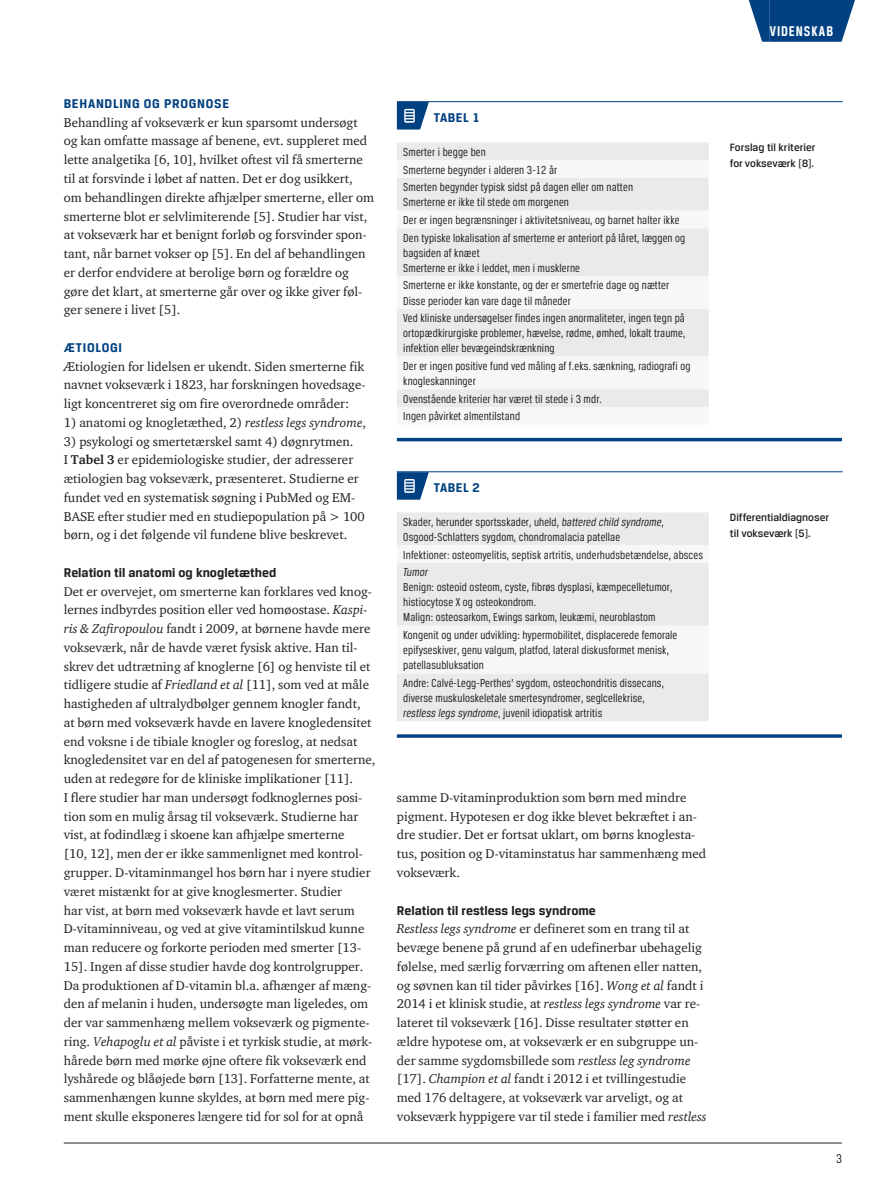
<style>
.page{position:relative;width:893px;height:1191px;background:#fff}
.page>*{position:absolute;margin:0;border:0;box-sizing:border-box;transform-origin:0 0}
.t1{font:700 15px "Breuer Condensed";letter-spacing:.065em;color:#fff}
.t2{font:700 13.5px "Breuer Text";color:#231f20}
.t3{font:700 13.5px "Breuer Text";letter-spacing:.05em;color:#014081}
.t4{font:13.5px "Breuer Condensed";color:#231f20}
.t5{font:13.05px/18.8px "ITC Charter Com";color:#231f20}
.t6{font:12.3px/15px "Breuer Condensed";letter-spacing:.01em;color:#231f20}
.t7{font:italic 12.3px "Breuer Condensed";letter-spacing:.01em;color:#231f20}
.t8{font:500 11.25px/15.8px "Breuer Text";color:#231f20}
.s1{font-style:italic}
.s2{font-weight:700}
</style>
<div class="page">
<hr style="left:64px;top:1142px;width:778px;height:1px;background:#231f20">
<div style="left:770px;top:0;width:64px;height:42px;background:#014081"></div>
<svg style="left:749px;top:0;width:21px;height:42px"></svg>
<svg style="left:834px;top:0;width:21px;height:42px"></svg>
<hr style="left:397px;top:101px;width:37px;height:1px;background:#014081">
<hr style="left:434px;top:101px;width:409px;height:1px;background:#014081">
<svg style="left:397px;top:102px;width:32px;height:28px"></svg>
<div style="left:397px;top:142px;width:312px;height:18px;background:#e9eaeb"></div>
<svg style="left:397px;top:178px;width:312px;height:229px;fill:#e9eaeb"></svg>
<hr style="left:397px;top:438px;width:445px;height:3px;background:#014081">
<hr style="left:397px;top:471px;width:37px;height:1px;background:#014081">
<hr style="left:434px;top:471px;width:409px;height:1px;background:#014081">
<svg style="left:397px;top:472px;width:32px;height:27px"></svg>
<div style="left:397px;top:512px;width:312px;height:209px;background:#e9eaeb"></div>
<svg style="left:397px;top:545px;width:312px;height:128px"></svg>
<svg style="left:397px;top:734px;width:445px;height:4px;background:#235992"></svg>
<p class="t1" style="left:770px;top:23px;width:65px">VIDENSKAB</p>
<p class="t3" style="left:64px;top:96px;width:167px">BEHANDLING OG PROGNOSE</p>
<p class="t5" style="left:64px;top:113px;width:312px">Behandling af vokseværk er kun sparsomt undersøgt og kan omfatte massage af benene, evt. suppleret med lette analgetika [6, 10], hvilket oftest vil få smerterne til at forsvinde i løbet af natten. Det er dog usikkert, om behandlingen direkte afhjælper smerterne, eller om smerterne blot er selvlimiterende [5]. Studier har vist, at vokseværk har et benignt forløb og forsvinder spon&shy;tant, når barnet vokser op [5]. En del af behandlingen er derfor endvidere at berolige børn og forældre og gøre det klart, at smerterne går over og ikke giver føl&shy;ger senere i livet [5].</p>
<p class="t3" style="left:64px;top:340px;width:60px">ÆTIOLOGI</p>
<p class="t5" style="left:64px;top:356px;width:303px;text-align:justify">Ætiologien for lidelsen er ukendt. Siden smerterne fik navnet vokseværk i 1823, har forskningen hovedsage&shy;ligt koncentreret sig om fire overordnede områder:</p>
<p class="t5" style="left:64px;top:413px;width:304px">1) anatomi og knogletæthed, 2) <span class="s1">restless legs syndrome</span>,</p>
<p class="t5" style="left:64px;top:431px;width:302px">3) psykologi og smertetærskel samt 4) døgnrytmen.<br>I <span class="s2">Tabel 3</span> er epidemiologiske studier, der adresserer ætiologien bag vokseværk, præsenteret. Studierne er fundet ved en systematisk søgning i PubMed og EM-BASE efter studier med en studiepopulation på &gt; 100 børn, og i det følgende vil fundene blive beskrevet.</p>
<p class="t2" style="left:64px;top:565px;width:214px">Relation til anatomi og knogletæthed</p>
<p class="t5" style="left:64px;top:581px;width:313px">Det er overvejet, om smerterne kan forklares ved knog&shy;lernes indbyrdes position eller ved homøostase. <span class="s1">Kaspi&shy;ris &amp; Zafiropoulou</span> fandt i 2009, at børnene havde mere vokseværk, når de havde været fysisk aktive. Han til&shy;skrev det udtrætning af knoglerne [6] og henviste til et tidligere studie af <span class="s1">Friedland et al</span> [11], som ved at måle hastigheden af ultralydbølger gennem knogler fandt,<br>at børn med vokseværk havde en lavere knogledensitet end voksne i de tibiale knogler og foreslog, at nedsat knogledensitet var en del af patogenesen for smerterne, uden at redegøre for de kliniske implikationer [11].<br>I flere studier har man undersøgt fodknoglernes posi&shy;tion som en mulig årsag til vokseværk. Studierne har vist, at fodindlæg i skoene kan afhjælpe smerterne<br>[10, 12], men der er ikke sammenlignet med kontrol&shy;grupper. D-vitaminmangel hos børn har i nyere studier været mistænkt for at give knoglesmerter. Studier<br>har vist, at børn med vokseværk havde et lavt serum D-vitaminniveau, og ved at give vitamintilskud kunne man reducere og forkorte perioden med smerter [13- 15]. Ingen af disse studier havde dog kontrolgrupper.<br>Da produktionen af D-vitamin bl.a. afhænger af mæng&shy;den af melanin i huden, undersøgte man ligeledes, om der var sammenhæng mellem vokseværk og pigmente&shy;ring. <span class="s1">Vehapoglu et al</span> påviste i et tyrkisk studie, at mørk&shy;hårede børn med mørke øjne oftere fik vokseværk end lyshårede og blåøjede børn [13]. Forfatterne mente, at sammenhængen kunne skyldes, at børn med mere pig&shy;ment skulle eksponeres længere tid for sol for at opnå</p>
<p class="t3" style="left:434px;top:110px;width:15px">Tabel</p>
<p class="t3" style="left:473px;top:110px;width:9px">1</p>
<p class="t6" style="left:403px;top:143px;width:231px;line-height:17.7px">Smerter i begge ben<br>Smerterne begynder i alderen 3-12 år<br>Smerten begynder typisk sidst på dagen eller om natten</p>
<p class="t6" style="left:403px;top:193px;width:284px;line-height:17.7px">Smerterne er ikke til stede om morgenen<br>Der er ingen begrænsninger i aktivitetsniveau, og barnet halter ikke<br>Den typiske lokalisation af smerterne er anteriort på låret, læggen og</p>
<p class="t6" style="left:403px;top:245px;width:178px">bagsiden af knæet<br>Smerterne er ikke i leddet, men i musklerne</p>
<p class="t6" style="left:403px;top:278px;width:267px">Smerterne er ikke konstante, og der er smertefrie dage og nætter<br>Disse perioder kan vare dage til måneder</p>
<p class="t6" style="left:403px;top:310px;width:284px;text-align:justify">Ved kliniske undersøgelser findes ingen anormaliteter, ingen tegn på ortopædkirurgiske problemer, hævelse, rødme, ømhed, lokalt traume, infektion eller bevægeindskrænkning</p>
<p class="t6" style="left:403px;top:358px;width:289px">Der er ingen positive fund ved måling af f.eks. sænkning, radiografi og knogleskanninger</p>
<p class="t6" style="left:403px;top:390px;width:200px;line-height:17.7px">Ovenstående kriterier har været til stede i 3 mdr.<br>Ingen påvirket almentilstand</p>
<p class="t3" style="left:434px;top:480px;width:15px">Tabel</p>
<p class="t3" style="left:473px;top:480px;width:9px">2</p>
<p class="t6" style="left:403px;top:514px;width:262px">Skader, herunder sportsskader, uheld, <span class="s1">battered child syndrome</span>,<br>Osgood-Schlatters sygdom, chondromalacia patellae</p>
<p class="t6" style="left:403px;top:547px;width:301px">Infektioner: osteomyelitis, septisk artritis, underhudsbetændelse, absces</p>
<p class="t7" style="left:403px;top:566px;width:26px">Tumor</p>
<p class="t6" style="left:403px;top:580px;width:271px">Benign: osteoid osteom, cyste, fibrøs dysplasi, kæmpecelletumor, histiocytose X og osteokondrom.<br>Malign: osteosarkom, Ewings sarkom, leukæmi, neuroblastom</p>
<p class="t6" style="left:403px;top:627px;width:276px">Kongenit og under udvikling: hypermobilitet, displacerede femorale epifyseskiver, genu valgum, platfod, lateral diskusformet menisk, patellasubluksation</p>
<p class="t6" style="left:403px;top:675px;width:262px">Andre: Calvé-Legg-Perthes’ sygdom, osteochondritis dissecans, diverse muskuloskeletale smertesyndromer, seglcellekrise, <span class="s1">restless legs syndrome</span>, juvenil idiopatisk artritis</p>
<p class="t5" style="left:397px;top:788px;width:311px">samme D-vitaminproduktion som børn med mindre pigment. Hypotesen er dog ikke blevet bekræftet i an&shy;dre studier. Det er fortsat uklart, om børns knoglesta&shy;tus, position og D-vitaminstatus har sammenhæng med vokseværk.</p>
<p class="t2" style="left:397px;top:902px;width:200px">Relation til restless legs syndrome</p>
<p class="t5" style="left:397px;top:919px;width:311px"><span class="s1">Restless legs syndrome</span> er defineret som en trang til at bevæge benene på grund af en udefinerbar ubehagelig følelse, med særlig forværring om aftenen eller natten, og søvnen kan til tider påvirkes [16]. <span class="s1">Wong et al</span> fandt i 2014 i et klinisk studie, at <span class="s1">restless legs syndrome</span> var re&shy;lateret til vokseværk [16]. Disse resultater støtter en ældre hypotese om, at vokseværk er en subgruppe un&shy;der samme sygdomsbillede som <span class="s1">restless leg syndrome </span>[17]. <span class="s1">Champion et al</span> fandt i 2012 i et tvillingestudie med 176 deltagere, at vokseværk var arveligt, og at vokseværk hyppigere var til stede i familier med <span class="s1">restless</span></p>
<p class="t8" style="left:730px;top:139px;width:87px">Forslag til kriterier for vokseværk [8].</p>
<p class="t8" style="left:730px;top:509px;width:101px">Differentialdiagnoser til vokseværk [5].</p>
<p class="t4" style="left:836px;top:1150px;width:7px">3</p>
</div>
